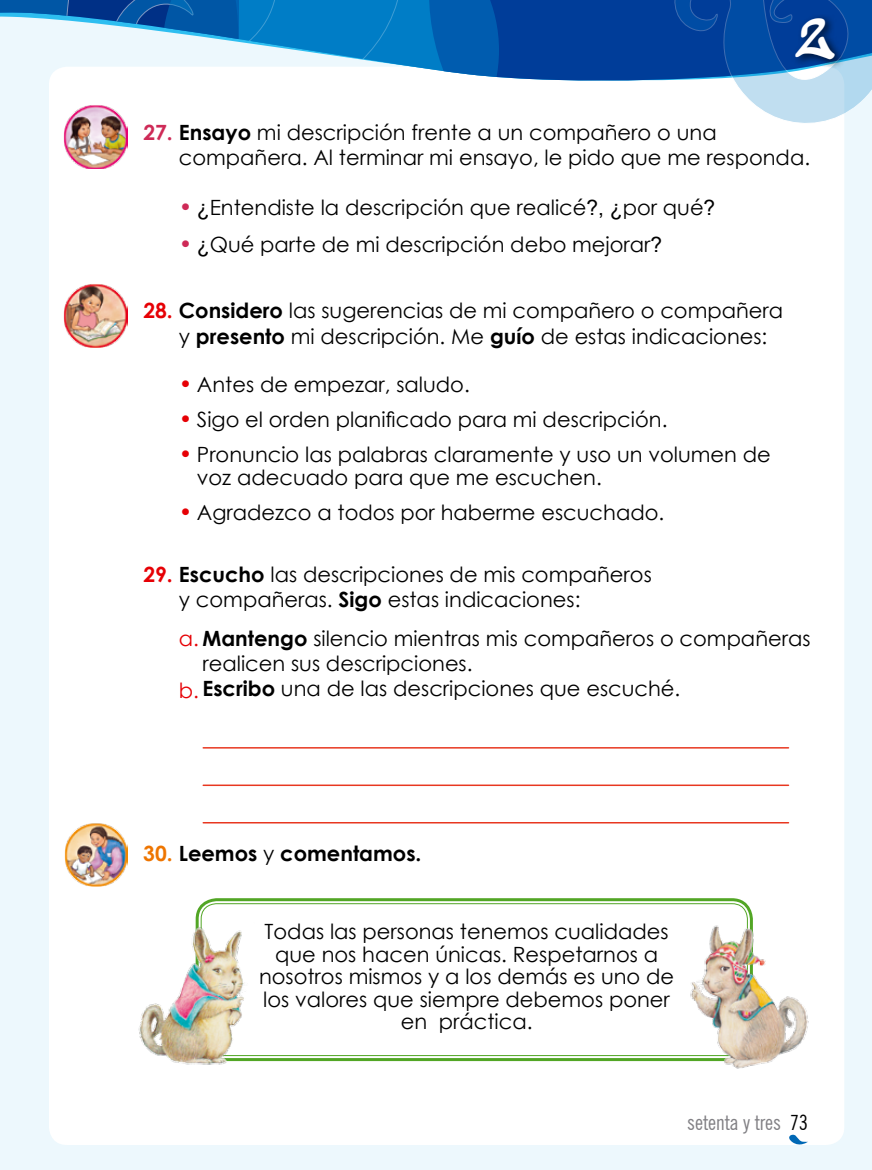
<style>
.page{position:relative;width:872px;height:1170px;background:#fff}
.page>*{position:absolute;margin:0;border:0;box-sizing:border-box;transform-origin:0 0}
.t1{font:39px "wickhophandwriting";color:#fff}
.t2{font:21px/22.5px "Century Gothic";color:#000}
.t3{font:700 21px "Century Gothic";color:#000}
.t4{font:condensed 21px "News Gothic BT";color:#818084}
.s1{font-weight:700;color:#ce2a57}
.s2{font-weight:700}
.s3{font-size:22.5px;color:#ce2a57}
.s4{font-family:"Arial"}
.s5{font-weight:700;color:#e60005}
.s6{font-size:22.5px;color:#e60005}
.s7{color:#e60005}
.s8{color:#ee7500}
.s9{font-weight:400}
.s10{color:#000}
</style>
<div class="page">
<div style="left:0;top:0;width:872px;height:1169px;background:#edf8fd"></div>
<div style="left:49px;top:67px;width:795px;height:1077px;background:#fff;border-radius:18px"></div>
<svg style="left:0;top:0;width:872px;height:123px"></svg>
<div style="left:791px;top:13px;width:54px;height:57px;background:#000;opacity:.75"></div>
<img style="left:64px;top:105px;width:64px;height:64px">
<img style="left:64px;top:284px;width:64px;height:63px">
<div style="left:196px;top:898px;width:557px;height:162px;border:3px solid #52a625;border-radius:20px"></div>
<div style="left:201px;top:903px;width:547px;height:152px;border:1px solid #52a625;border-radius:16px"></div>
<img style="left:64px;top:823px;width:63px;height:63px">
<hr style="left:203px;top:747px;width:585px;height:1px;background:#e83720">
<hr style="left:203px;top:784px;width:585px;height:2px;background:#e83720">
<hr style="left:203px;top:822px;width:585px;height:1px;background:#e83720">
<img style="left:138px;top:922px;width:119px;height:143px">
<img style="left:681px;top:915px;width:128px;height:154px">
<svg style="left:784px;top:1134px;width:24px;height:11px"></svg>
<h1 class="t1" style="left:796px;top:12px;width:38px">2</h1>
<p class="t2" style="left:179px;top:119px;width:633px;line-height:25.2px;text-indent:-35px"><span class="s1">27.</span> <span class="s2">Ensayo</span> mi descripción frente a un compañero o una compañera. Al terminar mi ensayo, le pido que me responda.</p>
<p class="t2" style="left:179px;top:195px;width:538px"><span class="s3">•</span> <span class="s4">¿</span>Entendiste la descripción que realicé<span class="s4">?, ¿</span>por qué<span class="s4">?</span></p>
<p class="t2" style="left:179px;top:233px;width:485px"><span class="s3">•</span> <span class="s4">¿</span>Qué parte de mi descripción debo mejorar<span class="s4">?</span></p>
<p class="t2" style="left:179px;top:298px;width:606px;line-height:25.2px;text-indent:-35px"><span class="s5">28.</span> <span class="s2">Considero</span> las sugerencias de mi compañero o compañera y <span class="s2">presento</span> mi descripción. Me <span class="s2">guío</span> de estas indicaciones:</p>
<p class="t2" style="left:179px;top:372px;width:292px"><span class="s6">•</span> Antes de empezar, saludo.</p>
<p class="t2" style="left:179px;top:408px;width:490px"><span class="s6">•</span> Sigo el orden planificado para mi descripción.</p>
<p class="t2" style="left:197px;top:443px;width:575px;text-indent:-18px"><span class="s6">•</span> Pronuncio las palabras claramente y uso un volumen de voz adecuado para que me escuchen.</p>
<p class="t2" style="left:179px;top:501px;width:487px"><span class="s6">•</span> Agradezco a todos por haberme escuchado.</p>
<p class="t2" style="left:179px;top:561px;width:474px;line-height:25.2px;text-indent:-35px"><span class="s5">29.</span> <span class="s2">Escucho</span> las descripciones de mis compañeros y compañeras. <span class="s2">Sigo</span> estas indicaciones:</p>
<p class="t2" style="left:179px;top:627px;width:633px"><span class="s7">a.</span> <span class="s2">Mantengo</span> silencio mientras mis compañeros o compañeras</p>
<p class="t2" style="left:202px;top:652px;width:272px">realicen sus descripciones.</p>
<p class="t2" style="left:179px;top:677px;width:503px"><span class="s7">b.</span> <span class="s2">Escribo</span> una de las descripciones que escuché.</p>
<p class="t3" style="left:143px;top:837px;width:280px"><span class="s8">30.</span> Leemos <span class="s9">y</span> comentamos.</p>
<p class="t2" style="left:259px;top:920px;width:417px;text-align:center">Todas las personas tenemos cualidades que nos hacen únicas. Respetarnos a nosotros mismos y a los demás es uno de los valores que siempre debemos poner en práctica.</p>
<p class="t4" style="left:687px;top:1109px;width:122px">setenta y tres <span class="s10">73</span></p>
</div>
